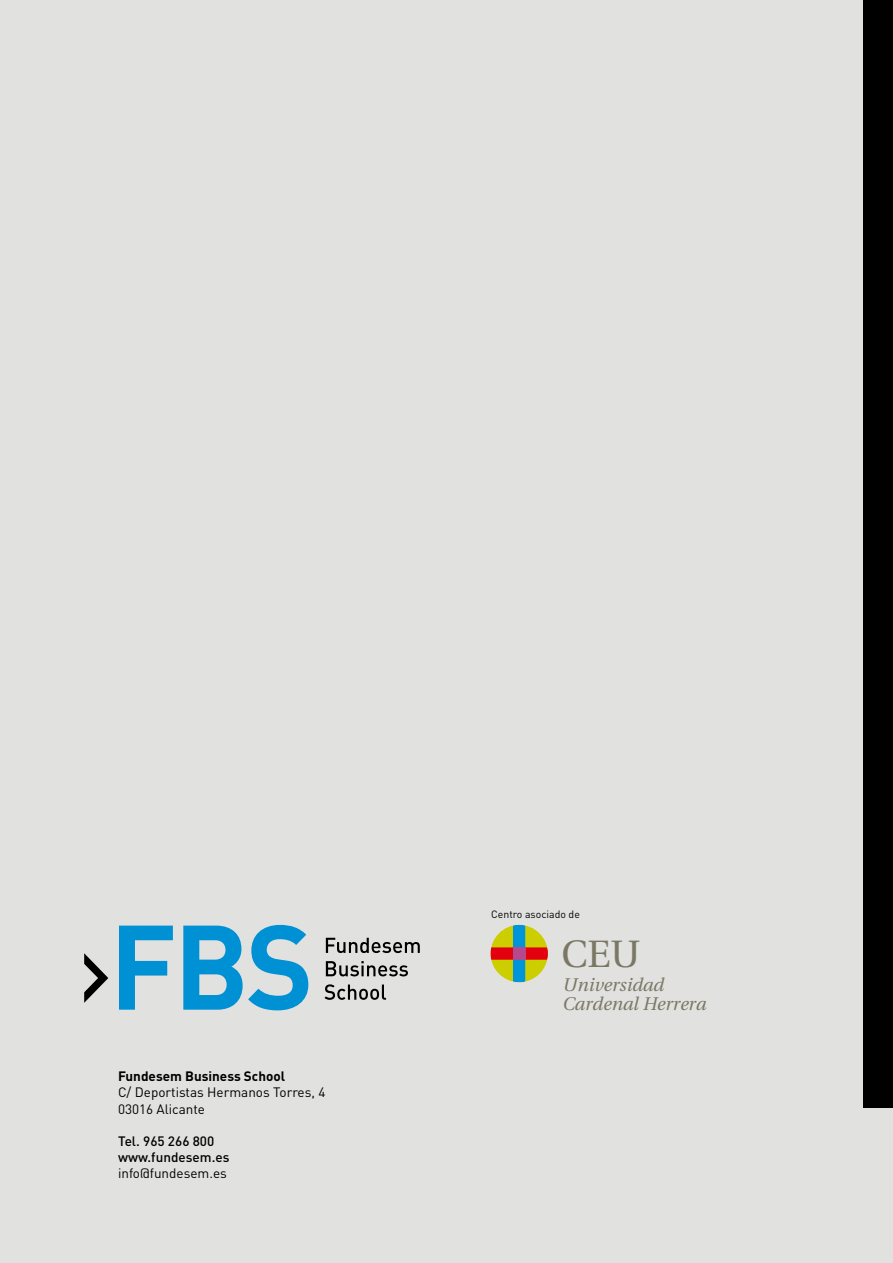
<style>
.page{position:relative;width:893px;height:1263px;background:#e1e1e0}
.page>*{position:absolute;margin:0;border:0;box-sizing:border-box;transform-origin:0 0}
.t1{font:38.1px "Utopia";color:#7a7865}
.t2{font:italic 18.3px/18.8px "Utopia";color:#7a7865}
.t3{font:13.5px/16.2px "DIN";color:#000}
.t4{font:500 13.5px/16.2px "DIN";color:#000}
.t5{font:700 13.5px "DIN";color:#000}
.t6{font:10.5px "DIN";color:#000}
</style>
<div class="page">
<div style="left:863px;top:0;width:30px;height:1107px;background:#000"></div>
<svg style="left:119px;top:925px;width:189px;height:85px"></svg>
<svg style="left:84px;top:953px;width:24px;height:50px"></svg>
<svg style="left:325px;top:984px;width:61px;height:16px"></svg>
<svg style="left:326px;top:961px;width:82px;height:15px"></svg>
<svg style="left:326px;top:938px;width:94px;height:15px"></svg>
<svg style="left:490px;top:925px;width:58px;height:57px"></svg>
<div style="left:513px;top:947px;width:12px;height:13px;background:#b4498d"></div>
<p class="t5" style="left:118px;top:1067px;width:169px">Fundesem Business School</p>
<p class="t3" style="left:118px;top:1085px;width:209px">C/ Deportistas Hermanos Torres, 4<br>03016 Alicante</p>
<p class="t4" style="left:118px;top:1132px;width:113px">Tel. 965 266 800 www.fundesem.es</p>
<p class="t3" style="left:118px;top:1166px;width:110px">info@fundesem.es</p>
<p class="t6" style="left:491px;top:908px;width:90px">Centro asociado de</p>
<h1 class="t1" style="left:561px;top:933px;width:81px">CEU</h1>
<h2 class="t2" style="left:563px;top:976px;width:145px">Universidad<br>Cardenal Herrera</h2>
</div>
